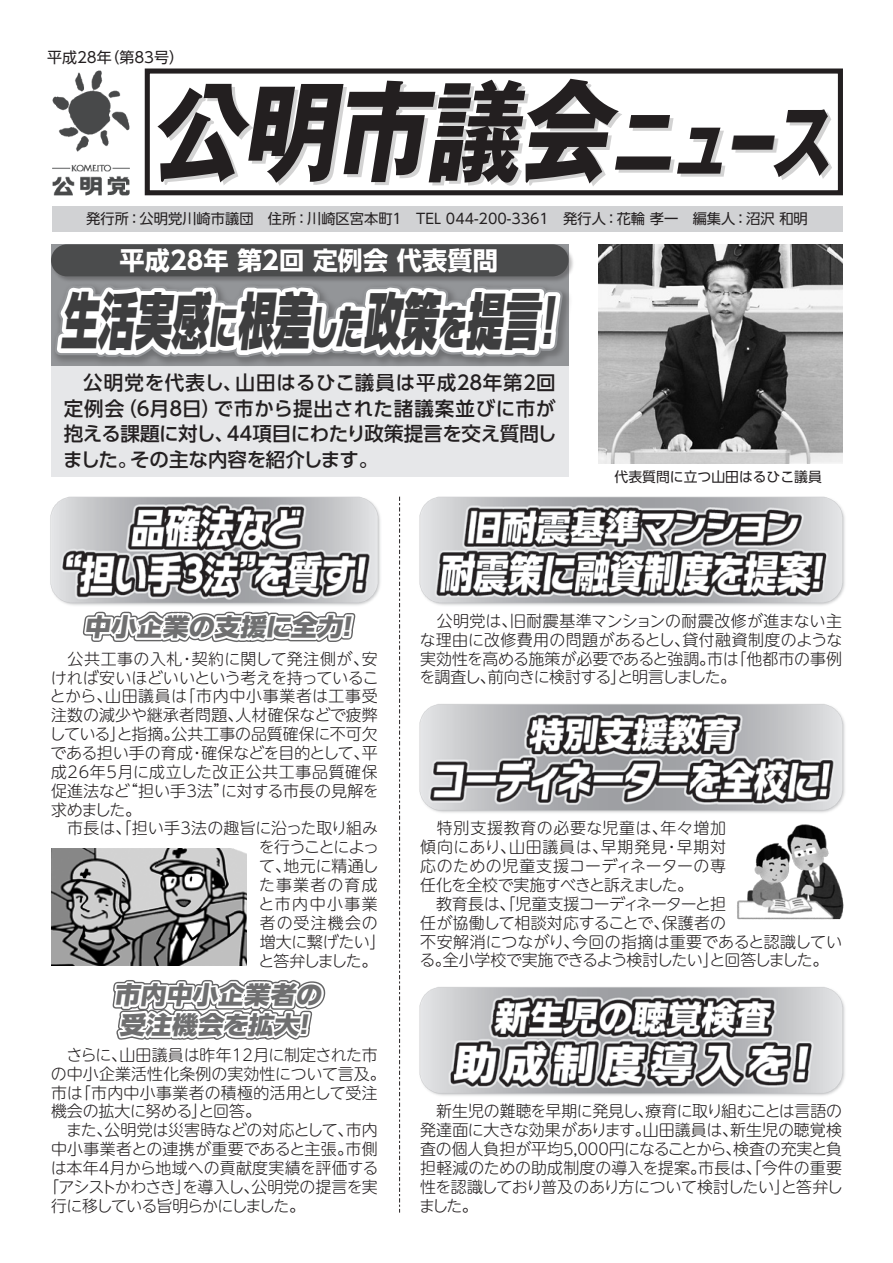
<style>
.page{position:relative;width:893px;height:1263px;background:#fff}
.page>*{position:absolute;margin:0;border:0;box-sizing:border-box;transform-origin:0 0}
.t1{font:italic 700 110.55px "Gothic MB101 Pro";color:#231f20;scale:.85 1}
.t2{font:900 60.75px "Shin Go Pro";color:#3e3e3f;scale:.6 1}
.t3{font:700 25.2px "UD Shin Go Pro";color:#fff}
.t4{font:800 24.45px/29.5px "UD Shin Go Pro";color:#4b4c4d;scale:1.06 1}
.t5{font:500 19.5px/25.5px "UD Shin Go Pro";letter-spacing:-.02em;color:#231f20;text-align:justify}
.t6{font:300 15.9px/18.9px "UD Shin M Go Pro";color:#231f20;text-align:justify}
.t7{font:300 15.9px "UD Shin M Go Pro";letter-spacing:-.02em;color:#231f20}
.t8{font:300 15.9px "UD Shin M Go Pro";letter-spacing:.04em;color:#231f20}
.t9{font:300 15.9px "UD Shin M Go Pro";letter-spacing:.02em;color:#231f20}
.t10{font:300 15.9px "UD Shin M Go Pro";letter-spacing:-.05em;color:#231f20}
.t11{font:300 15.9px "UD Shin M Go Pro";letter-spacing:.045em;color:#231f20}
.t12{font:300 15.9px "UD Shin M Go Pro";letter-spacing:-.065em;color:#231f20}
.t13{font:300 15.9px "UD Shin M Go Pro";letter-spacing:-.075em;color:#231f20}
.t14{font:300 15.9px "UD Shin M Go Pro";letter-spacing:-.09em;color:#231f20}
.t15{font:300 15.9px "UD Shin M Go Pro";letter-spacing:.075em;color:#231f20}
.t16{font:300 15.9px "UD Shin M Go Pro";letter-spacing:.09em;color:#231f20}
.t17{font:300 15.9px "UD Shin M Go Pro";letter-spacing:.07em;color:#231f20}
.t18{font:15px "UD Shin Go Pro";color:#231f20}
.t19{font:14.25px "UD Shin Go Pro";color:#231f20}
.t20{font:13.8px "UD Shin Go Pro";color:#231f20}
.s1{font-size:82.8px}
.s2{font-family:"Typelabo N Std";font-size:45.3px}
.s3{font-family:"Typelabo N Std"}
</style>
<div class="page">
<img style="left:599px;top:244px;width:243px;height:142px">
<img style="left:51px;top:849px;width:196px;height:117px">
<img style="left:52px;top:71px;width:77px;height:113px">
<div style="left:52px;top:206px;width:790px;height:26px;background:#d1d2d4"></div>
<div style="left:145px;top:68px;width:698px;height:127px;border:5px solid #231f20"></div>
<img style="left:51px;top:848px;width:18px;height:27px">
<svg style="left:51px;top:184px;width:520px;height:202px"></svg>
<img style="left:51px;top:242px;width:522px;height:41px">
<div style="left:51px;top:244px;width:517px;height:32px;background:#4b4c4d;border-radius:16px"></div>
<svg style="left:112px;top:979px;width:198px;height:61px"></svg>
<img style="left:50px;top:386px;width:260px;height:257px">
<img style="left:310px;top:386px;width:533px;height:208px">
<img style="left:310px;top:594px;width:535px;height:283px">
<img style="left:310px;top:877px;width:535px;height:329px">
<img style="left:833px;top:68px;width:10px;height:291px">
<img style="left:833px;top:437px;width:12px;height:323px">
<p class="t18" style="left:47px;top:45px;width:139px">平成28年（第83号）</p>
<h1 class="t1" style="left:149px;top:40px;width:825px">公明市議会<span class="s1">ニュース</span></h1>
<p class="t19" style="left:86px;top:207px;width:723px">発行所：公明党川崎市議団　住所：川崎区宮本町1 TEL 044-200-3361　発行人：花輪孝一　編集人：沼沢和明</p>
<h3 class="t3" style="left:120px;top:240px;width:380px">平成28年第2回定例会代表質問</h3>
<h2 class="t2" style="left:61px;top:273px;width:858px">生活実感<span class="s2">に</span>根差<span class="s2">した</span>政策<span class="s2">を</span>提言！</h2>
<p class="t5" style="left:63px;top:370px;width:495px">　公明党を代表し、山田はるひこ議員は平成28年第2回定例会（6月8日）で市から提出された諸議案並びに市が抱える課題に対し、44項目にわたり政策提言を交え質問しました。その主な内容を紹介します。</p>
<p class="t20" style="left:615px;top:465px;width:209px">代表質問に立つ山田はるひこ議員</p>
<h3 class="t4" style="left:84px;top:611px;width:266px">中小企業<span class="s3">の</span>支援<span class="s3">に</span>全力！</h3>
<p class="t8" style="left:51px;top:646px;width:328px">　公共工事の入札・契約に関して発注側が、安</p>
<p class="t7" style="left:51px;top:665px;width:329px">ければ安いほどいいという考えを持っているこ</p>
<p class="t11" style="left:50px;top:683px;width:329px">とから、山田議員は「市内中小事業者は工事受</p>
<p class="t6" style="left:51px;top:705px;width:328px">注数の減少や継承者問題、人材確保などで疲弊</p>
<p class="t6" style="left:49px;top:724px;width:330px">している」と指摘。公共工事の品質確保に不可欠</p>
<p class="t7" style="left:51px;top:740px;width:329px">である担い手の育成・確保などを目的として、平</p>
<p class="t8" style="left:51px;top:759px;width:328px">成26年5月に成立した改正公共工事品質確保</p>
<p class="t6" style="left:51px;top:780px;width:329px">促進法など“担い手3法”に対する市長の見解を</p>
<p class="t6" style="left:51px;top:799px;width:92px">求めました。</p>
<p class="t6" style="left:51px;top:818px;width:329px">　市長は、「担い手3法の趣旨に沿った取り組み</p>
<p class="t13" style="left:259px;top:834px;width:122px">を行うことによっ</p>
<p class="t6" style="left:259px;top:856px;width:121px">て、地元に精通し</p>
<p class="t15" style="left:259px;top:872px;width:120px">た事業者の育成</p>
<p class="t16" style="left:259px;top:891px;width:121px">と市内中小事業</p>
<p class="t17" style="left:260px;top:910px;width:120px">者の受注機会の</p>
<p class="t7" style="left:260px;top:929px;width:128px">増大に繋げたい」</p>
<p class="t14" style="left:259px;top:948px;width:120px">と答弁しました。</p>
<h3 class="t4" style="left:114px;top:980px;width:201px">市内中小企業者<span class="s3">の</span>受注機会<span class="s3">を</span>拡大！</h3>
<p class="t6" style="left:51px;top:1044px;width:328px">　さらに、山田議員は昨年12月に制定された市</p>
<p class="t6" style="left:51px;top:1063px;width:336px">の中小企業活性化条例の実効性について言及。</p>
<p class="t9" style="left:51px;top:1080px;width:328px">市は「市内中小事業者の積極的活用として受注</p>
<p class="t6" style="left:51px;top:1101px;width:212px">機会の拡大に努める」と回答。</p>
<p class="t6" style="left:51px;top:1120px;width:328px">　また、公明党は災害時などの対応として、市内</p>
<p class="t9" style="left:51px;top:1136px;width:328px">中小事業者との連携が重要であると主張。市側</p>
<p class="t6" style="left:51px;top:1158px;width:329px">は本年4月から地域への貢献度実績を評価する</p>
<p class="t10" style="left:43px;top:1174px;width:336px">「アシストかわさき」を導入し、公明党の提言を実</p>
<p class="t12" style="left:51px;top:1193px;width:256px">行に移している旨明らかにしました。</p>
<p class="t6" style="left:419px;top:610px;width:425px">　公明党は、旧耐震基準マンションの耐震改修が進まない主な理由に改修費用の問題があるとし、貸付融資制度のような実効性を高める施策が必要であると強調。市は「他都市の事例を調査し、前向きに検討する」と明言しました。</p>
<p class="t6" style="left:420px;top:818px;width:424px;text-align:left">　特別支援教育の必要な児童は、年々増加<br>傾向にあり、山田議員は、早期発見・早期対<br>応のための児童支援コーディネーターの専<br>任化を全校で実施すべきと訴えました。<br>　教育長は、「児童支援コーディネーターと担<br>任が協働して相談対応することで、保護者の<br>不安解消につながり、今回の指摘は重要であると認識している。全小学校で実施できるよう検討したい」と回答しました。</p>
<p class="t6" style="left:419px;top:1101px;width:425px">　新生児の難聴を早期に発見し、療育に取り組むことは言語の発達面に大きな効果があります。山田議員は、新生児の聴覚検査の個人負担が平均5,000円になることから、検査の充実と負担軽減のための助成制度の導入を提案。市長は、「今件の重要性を認識しており普及のあり方について検討したい」と答弁しました。</p>
</div>
